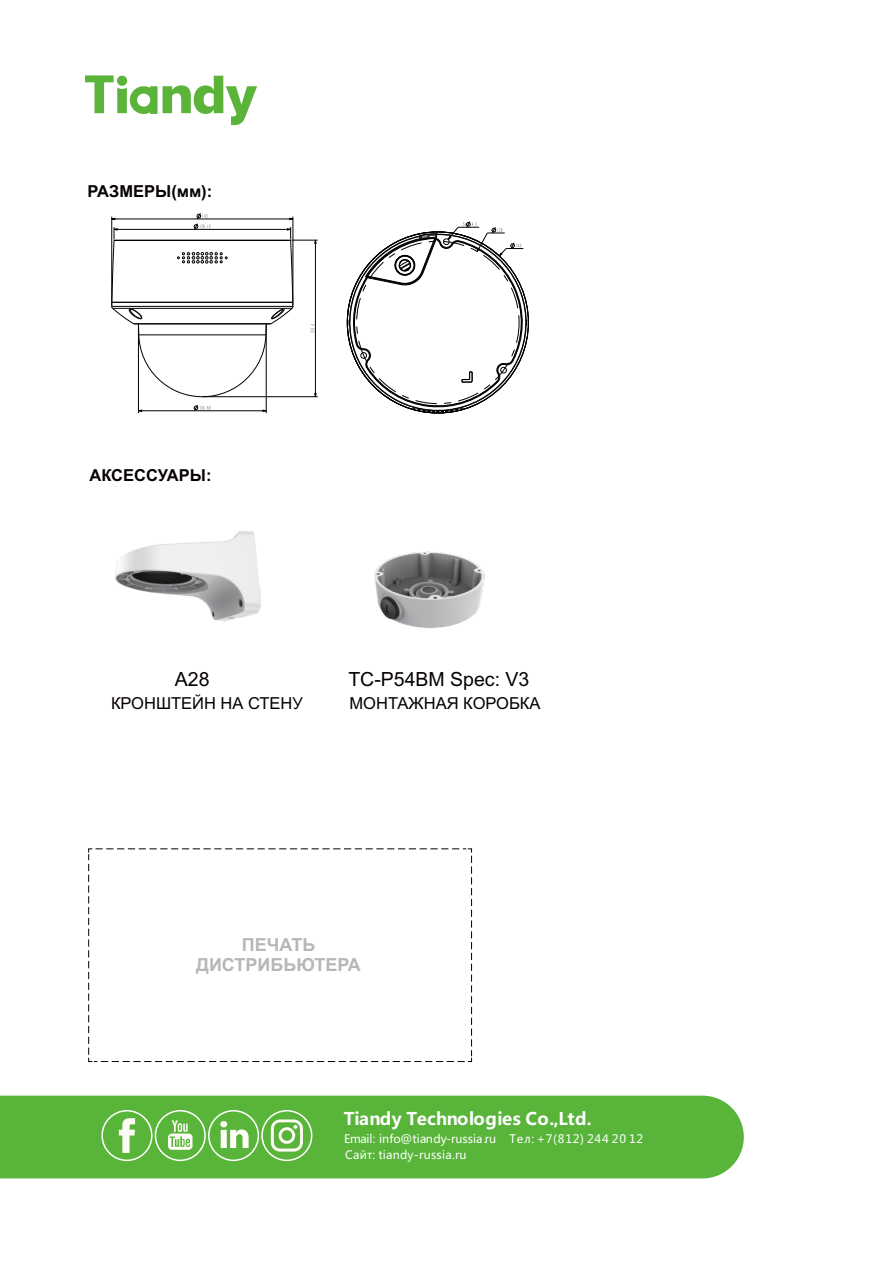
<style>
.page{position:relative;width:893px;height:1262px;background:#fff}
.page>*{position:absolute;margin:0;border:0;box-sizing:border-box;transform-origin:0 0}
.t1{font:19.5px "Arial";color:#070102}
.t2{font:700 18px/20.1px "Arial";color:#b8b6b6;text-align:center}
.t3{font:700 17.25px "Microsoft Ya Hei";letter-spacing:.01em;color:#fff}
.t4{font:16.5px "Arial";color:#070102}
.t5{font:700 16.5px "Arial";color:#070102}
.t6{font:11.55px/15.8px "Microsoft Ya Hei";letter-spacing:.02em;color:#fff}
.t7{font:11.55px "Microsoft Ya Hei";letter-spacing:.065em;color:#fff}
</style>
<div class="page">
<svg style="left:88px;top:848px;width:384px;height:214px"></svg>
<div style="left:0;top:1095px;width:743px;height:83px;background:#58b539"></div>
<div style="left:101px;top:1110px;width:51px;height:51px;border:2px solid #fff;border-radius:50%"></div>
<svg style="left:119px;top:1118px;width:16px;height:34px"></svg>
<div style="left:155px;top:1110px;width:51px;height:51px;border:2px solid #fff;border-radius:50%"></div>
<svg style="left:168px;top:1120px;width:24px;height:29px"></svg>
<div style="left:208px;top:1110px;width:51px;height:51px;border:2px solid #fff;border-radius:50%"></div>
<svg style="left:220px;top:1121px;width:28px;height:27px"></svg>
<div style="left:261px;top:1110px;width:51px;height:51px;border:2px solid #fff;border-radius:50%"></div>
<svg style="left:271px;top:1119px;width:32px;height:32px"></svg>
<svg style="left:85px;top:75px;width:172px;height:50px"></svg>
<img style="left:115px;top:531px;width:146px;height:91px">
<svg style="left:193px;top:405px;width:17px;height:5px"></svg>
<hr style="left:138px;top:410px;width:128px;height:1px;background:#000">
<hr style="left:138px;top:325px;width:1px;height:88px;background:#000">
<hr style="left:266px;top:325px;width:1px;height:88px;background:#000">
<svg style="left:111px;top:213px;width:207px;height:184px"></svg>
<svg style="left:346px;top:221px;width:182px;height:193px"></svg>
<img style="left:374px;top:551px;width:111px;height:78px">
<h3 class="t5" style="left:88px;top:185px;width:126px">РАЗМЕРЫ(мм):</h3>
<h3 class="t5" style="left:89px;top:469px;width:123px">АКСЕССУАРЫ:</h3>
<h1 class="t1" style="left:348px;top:672px;width:182px">TC-P54BM Spec: V3</h1>
<h1 class="t1" style="left:175px;top:672px;width:36px">A28</h1>
<h3 class="t4" style="left:111px;top:697px;width:193px">КРОНШТЕЙН НА СТЕНУ</h3>
<h3 class="t4" style="left:349px;top:697px;width:192px">МОНТАЖНАЯ КОРОБКА</h3>
<h2 class="t2" style="left:196px;top:936px;width:166px">ПЕЧАТЬ<br>ДИСТРИБЬЮТЕРА</h2>
<h3 class="t3" style="left:344px;top:1111px;width:249px">Tiandy Technologies Co.,Ltd.</h3>
<p class="t6" style="left:344px;top:1131px;width:154px">Email: info@tiandy-russia.ru<br>Сайт: tiandy-russia.ru</p>
<p class="t7" style="left:509px;top:1133px;width:135px">Тел: +7(812) 244 20 12</p>
</div>
